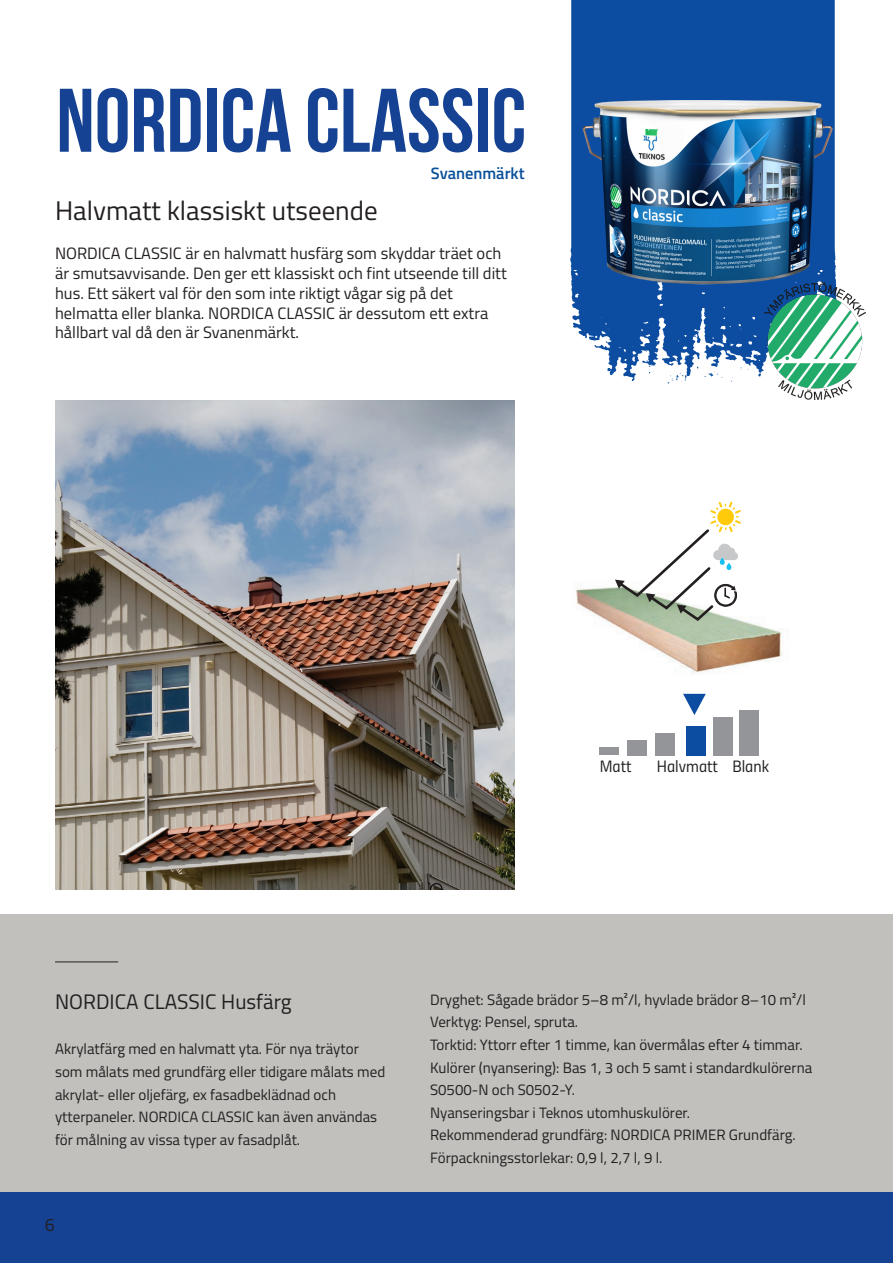
<style>
.page{position:relative;width:893px;height:1263px;background:#fff}
.page>*{position:absolute;margin:0;border:0;box-sizing:border-box;transform-origin:0 0}
.t1{font:700 90px "Bebas Neue";color:#164294}
.t2{font:27px "Titillium";color:#231f20}
.t3{font:21px "Titillium";color:#231f20}
.t4{font:18px "Titillium Regular Upright";color:#231f20}
.t5{font:16.5px/19.8px "Titillium";color:#231f20}
.t6{font:16.5px "Titillium Regular Upright";color:#231f20}
.t7{font:600 16.5px "Titillium";color:#09509a}
.t8{font:15px/22.5px "Titillium";color:#231f20}
</style>
<div class="page">
<div style="left:0;top:914px;width:893px;height:277px;background:#c1c0bc"></div>
<svg style="left:570px;top:0;width:265px;height:381px;fill:#0d4da1"></svg>
<img style="left:572px;top:68px;width:264px;height:219px">
<hr style="left:55px;top:961px;width:63px;height:1px;background:#231f20">
<img style="left:55px;top:400px;width:459px;height:489px">
<img style="left:575px;top:586px;width:208px;height:88px">
<svg style="left:615px;top:502px;width:126px;height:121px"></svg>
<div style="left:599px;top:747px;width:20px;height:8px;background:#939598"></div>
<div style="left:627px;top:740px;width:20px;height:15px;background:#939598"></div>
<div style="left:655px;top:733px;width:20px;height:22px;background:#939598"></div>
<div style="left:713px;top:717px;width:20px;height:38px;background:#939598"></div>
<div style="left:686px;top:726px;width:19px;height:29px;background:#0d4da1"></div>
<div style="left:739px;top:710px;width:20px;height:45px;background:#939598"></div>
<svg style="left:683px;top:694px;width:23px;height:21px"></svg>
<img style="left:764px;top:282px;width:101px;height:118px">
<div style="left:0;top:1192px;width:893px;height:71px;background:#164294"></div>
<p class="t1" style="left:56px;top:71px;width:471px">NORDICA CLASSIC</p>
<p class="t7" style="left:431px;top:161px;width:95px">Svanenmärkt</p>
<p class="t2" style="left:55px;top:190px;width:324px">Halvmatt klassiskt utseende</p>
<p class="t5" style="left:55px;top:243px;width:453px">NORDICA CLASSIC är en halvmatt husfärg som skyddar träet och är smutsavvisande. Den ger ett klassiskt och fint utseende till ditt hus. Ett säkert val för den som inte riktigt vågar sig på det helmatta eller blanka. NORDICA CLASSIC är dessutom ett extra hållbart val då den är Svanenmärkt.</p>
<p class="t6" style="left:600px;top:754px;width:33px">Matt</p>
<p class="t6" style="left:657px;top:754px;width:114px">Halvmatt Blank</p>
<p class="t3" style="left:55px;top:987px;width:238px">NORDICA CLASSIC Husfärg</p>
<p class="t8" style="left:55px;top:1037px;width:332px">Akrylatfärg med en halvmatt yta. För nya träytor som målats med grundfärg eller tidigare målats med akrylat- eller oljefärg, ex fasadbeklädnad och ytterpaneler. NORDICA CLASSIC kan även användas för målning av vissa typer av fasadplåt.</p>
<p class="t4" style="left:45px;top:1203px;width:12px">6</p>
<p class="t4" style="left:46px;top:1203px;width:12px">4</p>
<p class="t4" style="left:45px;top:1211px;width:12px">6</p>
<p class="t8" style="left:430px;top:988px;width:377px">Dryghet: Sågade brädor 5–8 m²/l, hyvlade brädor 8–10 m²/l</p>
<p class="t8" style="left:430px;top:1010px;width:150px">Verktyg: Pensel, spruta.</p>
<p class="t8" style="left:430px;top:1033px;width:374px">Torktid: Yttorr efter 1 timme, kan övermålas efter 4 timmar.</p>
<p class="t8" style="left:430px;top:1055px;width:384px">Kulörer (nyansering): Bas 1, 3 och 5 samt i standardkulörerna<br>S0500-N och S0502-Y.</p>
<p class="t8" style="left:430px;top:1100px;width:262px">Nyanseringsbar i Teknos utomhuskulörer.</p>
<p class="t8" style="left:430px;top:1123px;width:367px">Rekommenderad grundfärg: NORDICA PRIMER Grundfärg.</p>
<p class="t8" style="left:430px;top:1145px;width:234px">Förpackningsstorlekar: 0,9 l, 2,7 l, 9 l.</p>
</div>
